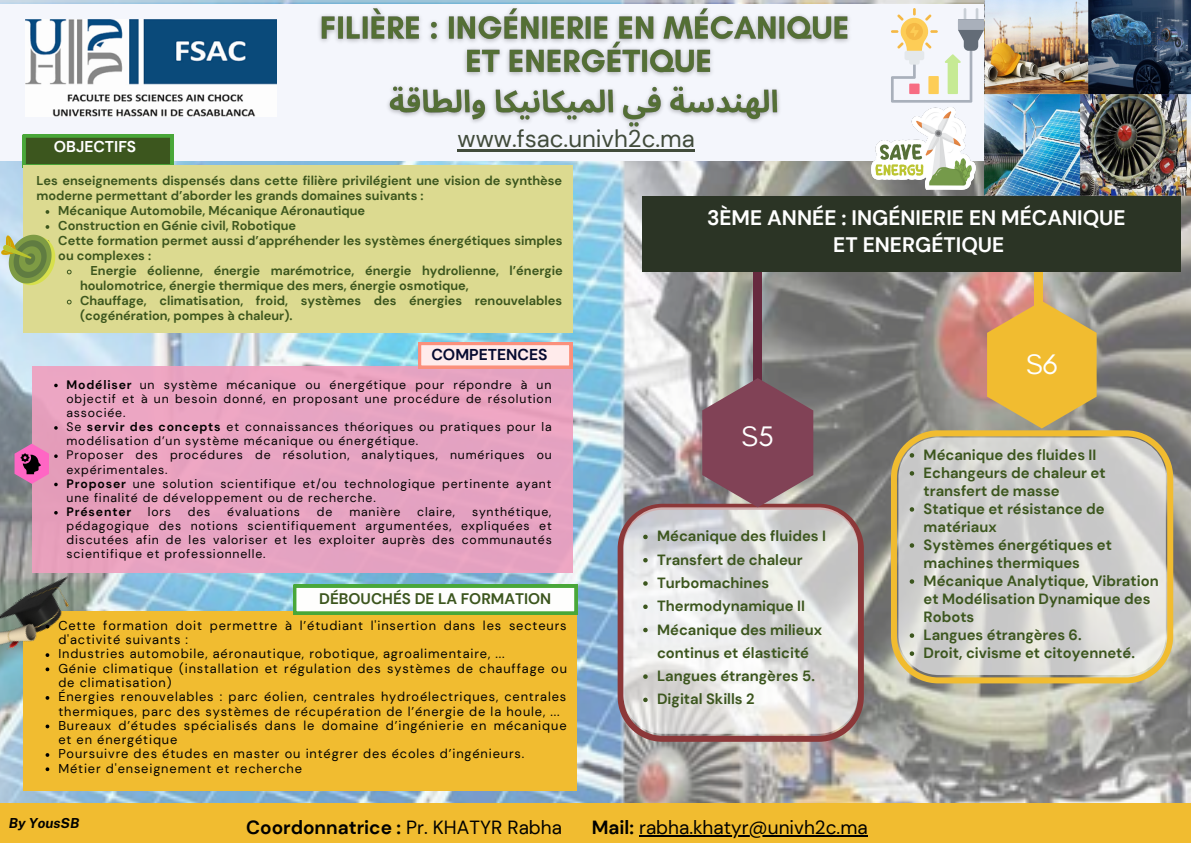
<style>
.page{position:relative;width:1191px;height:843px;background:#fff}
.page>*{position:absolute;margin:0;border:0;box-sizing:border-box;transform-origin:0 0}
.t1{font:28.8px "Glacial Indifference";color:#fff}
.t2{font:24.1px "DM Sans";color:#414b3b}
.t3{font:700 21px "DM Sans";color:#fff}
.t4{font:700 19px "DM Sans";color:#010100}
.t5{font:19px "DM Sans";color:#010100}
.t6{font:700 15.7px "DM Sans";color:#050a30}
.t7{font:700 15.6px "DM Sans";color:#fff}
.t8{font:700 15.3px "DM Sans";color:#3c561e}
.t9{font:700 14.8px/18px "DM Sans";color:#3c561e}
.t10{font:italic 700 13.8px "Public Sans";color:#010100}
.t11{font:12.8px/14.3px "DM Sans";letter-spacing:.07em;color:#010100}
.t12{font:700 12.8px/15px "DM Sans";color:#3c561e}
.t13{font:12.2px/14.1px "DM Sans";letter-spacing:.065em;color:#010100}
.t14{font:700 12.2px "DM Sans";letter-spacing:.07em;color:#010100}
.s1{font-weight:700}
.s2{font-weight:400}
</style>
<div class="page">
<img style="left:0;top:0;width:1190px;height:803px">
<div style="left:0;top:803px;width:1190px;height:39px;background:#f1bc30"></div>
<div style="left:1033px;top:217px;width:8px;height:173px;background:#f1bc30"></div>
<svg style="left:986px;top:301px;width:110px;height:127px"></svg>
<div style="left:753px;top:257px;width:8px;height:171px;background:#672a3f"></div>
<div style="left:0;top:4px;width:1190px;height:156px;background:#f4f6fc"></div>
<img style="left:25px;top:19px;width:252px;height:98px">
<svg style="left:23px;top:135px;width:150px;height:30px"></svg>
<div style="left:23px;top:165px;width:549px;height:168px;background:#dcda90"></div>
<svg style="left:46px;top:210px;width:3px;height:4px"></svg>
<svg style="left:66px;top:299px;width:6px;height:6px"></svg>
<svg style="left:0;top:225px;width:72px;height:67px"></svg>
<svg style="left:617px;top:503px;width:246px;height:238px"></svg>
<svg style="left:623px;top:507px;width:235px;height:226px"></svg>
<svg style="left:702px;top:378px;width:111px;height:129px"></svg>
<div style="left:24px;top:611px;width:553px;height:179px;background:#f1bc30"></div>
<img style="left:0;top:572px;width:87px;height:86px">
<svg style="left:293px;top:584px;width:284px;height:30px"></svg>
<img style="left:984px;top:0;width:206px;height:196px">
<div style="left:642px;top:196px;width:538px;height:75px;background:#2b3425"></div>
<img style="left:871px;top:107px;width:104px;height:83px">
<svg style="left:891px;top:8px;width:92px;height:95px"></svg>
<div style="left:32px;top:366px;width:540px;height:206px;background:#e7a3c2"></div>
<svg style="left:418px;top:342px;width:154px;height:26px"></svg>
<svg style="left:890px;top:430px;width:283px;height:253px"></svg>
<svg style="left:54px;top:383px;width:4px;height:4px"></svg>
<svg style="left:54px;top:426px;width:4px;height:3px"></svg>
<svg style="left:15px;top:443px;width:43px;height:43px"></svg>
<svg style="left:54px;top:511px;width:4px;height:3px"></svg>
<svg style="left:46px;top:624px;width:3px;height:4px"></svg>
<svg style="left:46px;top:667px;width:3px;height:4px"></svg>
<svg style="left:46px;top:724px;width:3px;height:4px"></svg>
<img style="left:311px;top:0;width:553px;height:76px">
<img style="left:388px;top:86px;width:392px;height:44px">
<svg style="left:643px;top:534px;width:4px;height:5px"></svg>
<svg style="left:643px;top:557px;width:4px;height:5px"></svg>
<svg style="left:643px;top:581px;width:4px;height:4px"></svg>
<svg style="left:643px;top:604px;width:4px;height:4px"></svg>
<svg style="left:643px;top:627px;width:4px;height:5px"></svg>
<svg style="left:643px;top:674px;width:4px;height:4px"></svg>
<svg style="left:643px;top:697px;width:4px;height:5px"></svg>
<hr style="left:639px;top:834px;width:109px;height:2px;background:#010100">
<hr style="left:748px;top:834px;width:119px;height:2px;background:#010100">
<hr style="left:457px;top:149px;width:237px;height:3px;background:#414b3b">
<p class="t7" style="left:54px;top:137px;width:84px">OBJECTIFS</p>
<p class="t2" style="left:457px;top:123px;width:239px">www.fsac.univh2c.ma</p>
<p class="t12" style="left:37px;top:173px;width:527px">Les enseignements dispensés dans cette filière privilégient une vision de synthèse moderne permettant d’aborder les grands domaines suivants :</p>
<p class="t12" style="left:58px;top:203px;width:308px">Mécanique Automobile, Mécanique Aéronautique</p>
<p class="t12" style="left:58px;top:218px;width:239px">Construction en Génie civil, Robotique</p>
<p class="t12" style="left:58px;top:233px;width:505px">Cette formation permet aussi d’appréhender les systèmes énergétiques simples ou complexes :</p>
<p class="t12" style="left:80px;top:263px;width:484px;text-indent:11px">Energie éolienne, énergie marémotrice, énergie hydrolienne, l’énergie houlomotrice, énergie thermique des mers, énergie osmotique,</p>
<p class="t12" style="left:80px;top:293px;width:483px">Chauffage, climatisation, froid, systèmes des énergies renouvelables (cogénération, pompes à chaleur).</p>
<p class="t3" style="left:707px;top:204px;width:420px">3ÈME ANNÉE : INGÉNIERIE EN MÉCANIQUE</p>
<p class="t3" style="left:833px;top:231px;width:173px">ET ENERGÉTIQUE</p>
<p class="t6" style="left:431px;top:345px;width:118px">COMPETENCES</p>
<p class="t13" style="left:66px;top:377px;width:486px;text-align:justify"><span class="s1">Modéliser</span> un système mécanique ou énergétique pour répondre à un objectif et à un besoin donné, en proposant une procédure de résolution associée.</p>
<p class="t13" style="left:66px;top:420px;width:486px">Se <span class="s1">servir des concepts</span> et connaissances théoriques ou pratiques pour la modélisation d’un système mécanique ou énergétique.</p>
<p class="t13" style="left:66px;top:448px;width:486px">Proposer des procédures de résolution, analytiques, numériques ou expérimentales.</p>
<p class="t13" style="left:66px;top:476px;width:486px"><span class="s1">Proposer</span> une solution scientifique et/ou technologique pertinente ayant une finalité de développement ou de recherche.</p>
<p class="t14" style="left:66px;top:503px;width:66px">Présenter</p>
<p class="t13" style="left:148px;top:504px;width:25px">lors</p>
<p class="t13" style="left:188px;top:504px;width:24px">des</p>
<p class="t13" style="left:227px;top:504px;width:74px">évaluations</p>
<p class="t13" style="left:317px;top:504px;width:17px">de</p>
<p class="t13" style="left:349px;top:504px;width:52px">manière</p>
<p class="t13" style="left:417px;top:504px;width:39px">claire,</p>
<p class="t13" style="left:66px;top:504px;width:486px;text-align:justify;text-indent:405px">synthétique, pédagogique des notions scientifiquement argumentées, expliquées et discutées afin de les valoriser et les exploiter auprès des communautés scientifique et professionnelle.</p>
<p class="t8" style="left:319px;top:588px;width:233px">DÉBOUCHÉS DE LA FORMATION</p>
<p class="t11" style="left:58px;top:618px;width:509px">Cette formation doit permettre à l’étudiant l'insertion dans les secteurs d'activité suivants :</p>
<p class="t11" style="left:58px;top:646px;width:448px">Industries automobile, aéronautique, robotique, agroalimentaire, ...</p>
<p class="t11" style="left:58px;top:661px;width:510px">Génie climatique (installation et régulation des systèmes de chauffage ou de climatisation)</p>
<p class="t11" style="left:58px;top:689px;width:509px">Énergies renouvelables : parc éolien, centrales hydroélectriques, centrales thermiques, parc des systèmes de récupération de l’énergie de la houle, ...</p>
<p class="t11" style="left:58px;top:718px;width:509px">Bureaux d’études spécialisés dans le domaine d’ingénierie en mécanique et en énergétique</p>
<p class="t11" style="left:58px;top:746px;width:467px">Poursuivre des études en master ou intégrer des écoles d’ingénieurs.</p>
<p class="t11" style="left:58px;top:760px;width:245px">Métier d'enseignement et recherche</p>
<p class="t1" style="left:741px;top:419px;width:34px">S5</p>
<p class="t9" style="left:657px;top:527px;width:170px">Mécanique des fluides I</p>
<p class="t9" style="left:657px;top:550px;width:147px">Transfert de chaleur</p>
<p class="t9" style="left:657px;top:573px;width:114px">Turbomachines</p>
<p class="t9" style="left:657px;top:597px;width:149px">Thermodynamique II</p>
<p class="t9" style="left:657px;top:617px;width:166px;line-height:23.3px">Mécanique des milieux continus et élasticité</p>
<p class="t9" style="left:657px;top:666px;width:159px">Langues étrangères 5.</p>
<p class="t9" style="left:657px;top:690px;width:99px">Digital Skills 2</p>
<p class="t10" style="left:9px;top:814px;width:72px">By YousSB</p>
<p class="t4" style="left:246px;top:814px;width:317px">Coordonnatrice : <span class="s2">Pr. KHATYR Rabha</span></p>
<p class="t5" style="left:591px;top:814px;width:277px"><span class="s1">Mail:</span> rabha.khatyr@univh2c.ma</p>
<p class="t1" style="left:1026px;top:346px;width:33px">S6</p>
<p class="t9" style="left:923px;top:445px;width:174px">Mécanique des fluides II</p>
<p class="t9" style="left:923px;top:463px;width:183px">Echangeurs de chaleur et transfert de masse</p>
<p class="t9" style="left:923px;top:499px;width:183px">Statique et résistance de matériaux</p>
<p class="t9" style="left:923px;top:535px;width:190px">Systèmes énergétiques et machines thermiques</p>
<p class="t9" style="left:923px;top:571px;width:236px">Mécanique Analytique, Vibration et Modélisation Dynamique des<br>Robots</p>
<p class="t9" style="left:923px;top:626px;width:159px">Langues étrangères 6.</p>
<p class="t9" style="left:923px;top:644px;width:213px">Droit, civisme et citoyenneté.</p>
</div>
